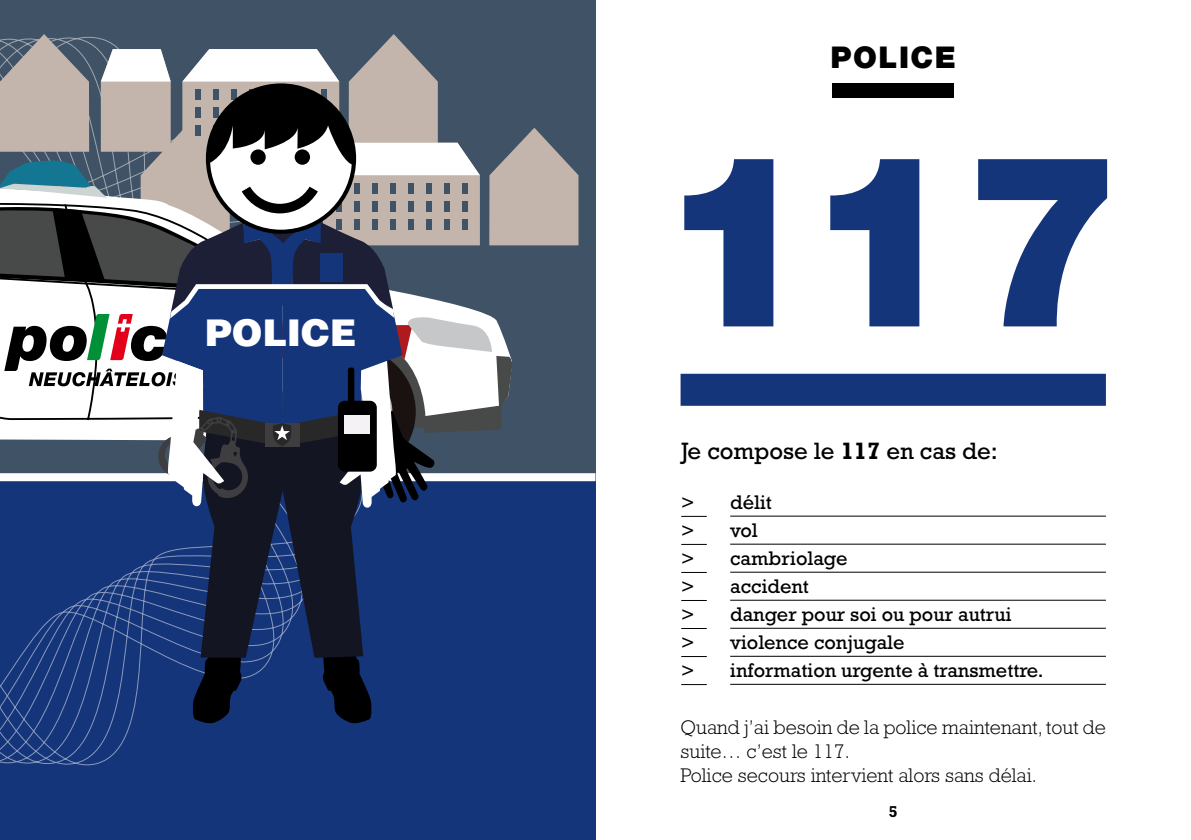
<style>
.page{position:relative;width:1191px;height:840px;background:#fff}
.page>*{position:absolute;margin:0;border:0;box-sizing:border-box;transform-origin:0 0}
.t1{font:900 240px "Helvetica Neue";color:#15357b}
.t2{font:900 36.8px "Helvetica";color:#fff}
.t3{font:900 30px "Helvetica Neue";letter-spacing:.05em;color:#000}
.t4{font:24px "Rockwell";color:#000}
.t5{font:20px/28px "Rockwell";color:#000}
.t6{font:300 20px/24px "Rockwell";color:#000}
.t7{font:700 16px "Rockwell";color:#000}
.s1{font-weight:700}
</style>
<div class="page">
<hr style="left:730px;top:515px;width:376px;height:1px;background:#000">
<hr style="left:730px;top:543px;width:376px;height:1px;background:#000">
<hr style="left:730px;top:571px;width:376px;height:1px;background:#000">
<hr style="left:730px;top:599px;width:376px;height:1px;background:#000">
<hr style="left:730px;top:627px;width:376px;height:1px;background:#000">
<hr style="left:730px;top:655px;width:376px;height:1px;background:#000">
<hr style="left:730px;top:683px;width:376px;height:1px;background:#000">
<svg style="left:681px;top:515px;width:26px;height:1px"></svg>
<svg style="left:681px;top:543px;width:26px;height:1px"></svg>
<svg style="left:682px;top:571px;width:24px;height:1px"></svg>
<div style="left:680px;top:373px;width:426px;height:32px;background:#15357b"></div>
<div style="left:832px;top:84px;width:122px;height:14px;background:#000"></div>
<div style="left:0;top:0;width:595px;height:839px;background:#405265"></div>
<div style="left:0;top:475px;width:595px;height:364px;background:#15357b"></div>
<div style="left:0;top:473px;width:595px;height:8px;background:#fff"></div>
<svg style="left:0;top:507px;width:369px;height:259px"></svg>
<svg style="left:192px;top:614px;width:56px;height:109px"></svg>
<svg style="left:316px;top:614px;width:56px;height:109px"></svg>
<svg style="left:200px;top:507px;width:165px;height:150px;fill:#131523"></svg>
<svg style="left:0;top:34px;width:578px;height:473px"></svg>
<h2 class="t2" style="left:205px;top:308px;width:153px">POLICE</h2>
<h3 class="t3" style="left:830px;top:40px;width:127px">POLICE</h3>
<h1 class="t1" style="left:656px;top:97px;width:468px">117</h1>
<p class="t4" style="left:681px;top:437px;width:318px">Je compose le <span class="s1">117</span> en cas de:</p>
<p class="t5" style="left:681px;top:488px;width:15px;text-align:justify">&gt; &gt; &gt; &gt; &gt; &gt; &gt;</p>
<p class="t5" style="left:730px;top:488px;width:315px">délit<br>vol<br>cambriolage<br>accident<br>danger pour soi ou pour autrui violence conjugale<br>information urgente à transmettre.</p>
<p class="t6" style="left:680px;top:715px;width:427px">Quand j’ai besoin de la police maintenant, tout de suite… c’est le 117.<br>Police secours intervient alors sans délai.</p>
<p class="t7" style="left:888px;top:801px;width:10px">5</p>
</div>
